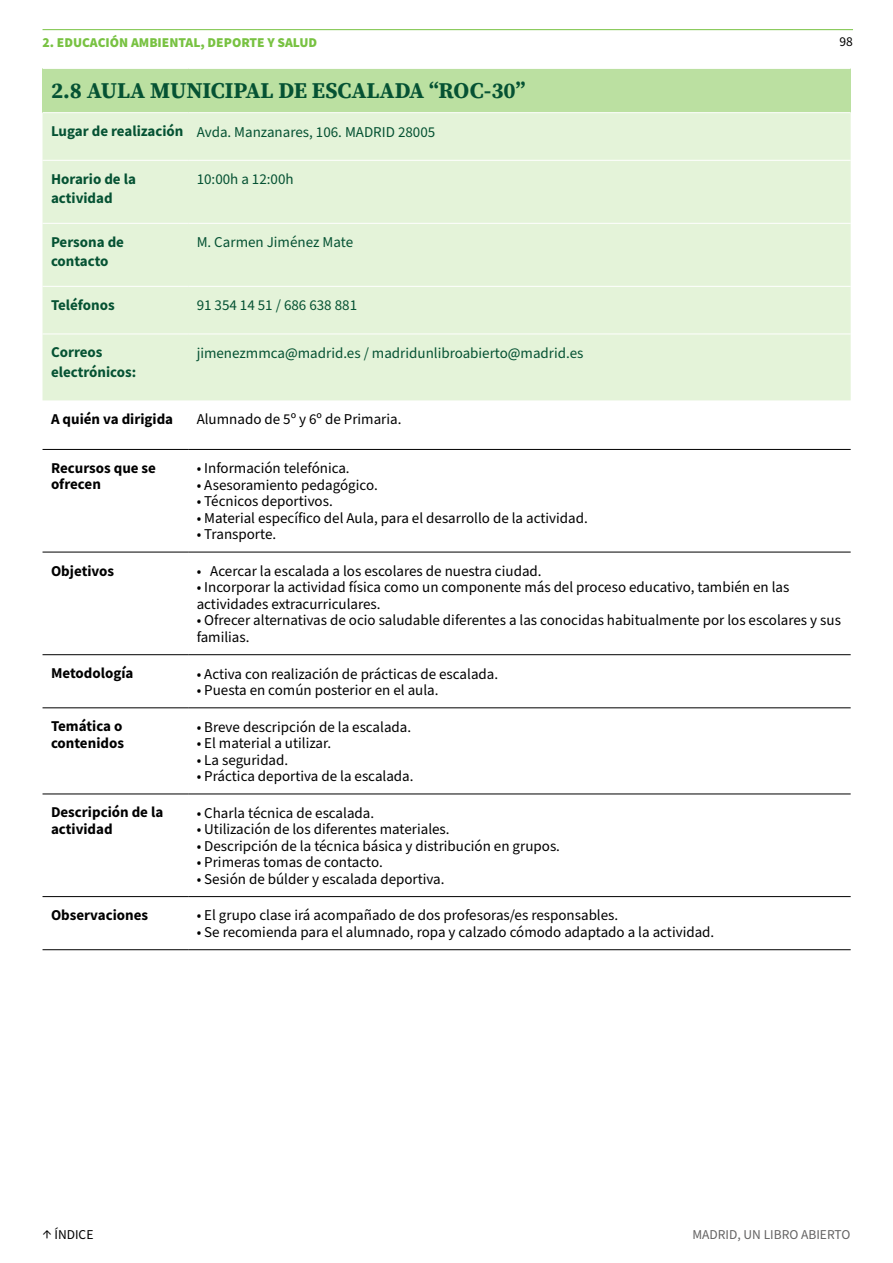
<style>
.page{position:relative;width:893px;height:1263px;background:#fff}
.page>*{position:absolute;margin:0;border:0;box-sizing:border-box;transform-origin:0 0}
.Titulo_Celda_Educacion_Amb{font:22.5px "Source Serif Variable";letter-spacing:-.005em;color:#055233}
.Normal_aumentado{font:15px/16.5px "Source Sans Pro";color:#000}
.Txt_celda_superior_Educacion{font:15px "Source Sans Pro";color:#055233}
.Normal_aumentado-2{font:700 15px/16.5px "Source Sans Pro";color:#000}
.Txt_celda_superior_Educacion-2{font:700 15px/19.5px "Source Sans Pro";color:#055233}
.t1{font:900 13.5px "Source Sans Pro";color:#78c242}
.t2{font:13.5px "Source Sans Pro";color:#646363}
.t3{font:13.5px "Source Sans Pro";color:#000}
.s1{font-size:15px}
</style>
<div class="page">
<hr style="left:43px;top:29px;width:810px;height:1px;background:#78c242">
<div style="left:43px;top:68px;width:808px;height:45px;background:#bbe0a1"></div>
<div style="left:43px;top:113px;width:808px;height:287px;background:#e4f3d9"></div>
<hr style="left:43px;top:160px;width:145px;height:1px;background:#fff">
<hr style="left:188px;top:160px;width:663px;height:1px;background:#fff">
<hr style="left:43px;top:223px;width:145px;height:1px;background:#fff">
<hr style="left:188px;top:223px;width:663px;height:1px;background:#fff">
<hr style="left:43px;top:286px;width:145px;height:1px;background:#fff">
<hr style="left:188px;top:286px;width:663px;height:1px;background:#fff">
<hr style="left:43px;top:334px;width:145px;height:1px;background:#fff">
<hr style="left:188px;top:334px;width:663px;height:1px;background:#fff">
<hr style="left:43px;top:449px;width:145px;height:1px;background:#000">
<hr style="left:188px;top:449px;width:663px;height:1px;background:#000">
<hr style="left:43px;top:552px;width:145px;height:1px;background:#000">
<hr style="left:188px;top:552px;width:663px;height:1px;background:#000">
<hr style="left:43px;top:654px;width:145px;height:1px;background:#000">
<hr style="left:188px;top:654px;width:663px;height:1px;background:#000">
<hr style="left:43px;top:707px;width:145px;height:1px;background:#000">
<hr style="left:188px;top:707px;width:663px;height:1px;background:#000">
<hr style="left:43px;top:793px;width:145px;height:1px;background:#000">
<hr style="left:188px;top:793px;width:663px;height:1px;background:#000">
<hr style="left:43px;top:896px;width:145px;height:1px;background:#000">
<hr style="left:188px;top:896px;width:663px;height:1px;background:#000">
<hr style="left:43px;top:949px;width:145px;height:1px;background:#000">
<hr style="left:188px;top:949px;width:663px;height:1px;background:#000">
<hr style="left:43px;top:68px;width:145px;height:1px;background:#fff">
<hr style="left:188px;top:68px;width:663px;height:1px;background:#fff">
<hr style="left:43px;top:112px;width:145px;height:1px;background:#fff">
<hr style="left:188px;top:112px;width:663px;height:1px;background:#fff">
<p class="t1" style="left:43px;top:33px;width:276px">2. EDUCACIÓN AMBIENTAL, DEPORTE Y SALUD</p>
<p class="t3" style="left:840px;top:32px;width:15px">98</p>
<p class="Titulo_Celda_Educacion_Amb" style="left:51px;top:76px;width:476px">2.8 AULA MUNICIPAL DE ESCALADA “ROC-30”</p>
<p class="Txt_celda_superior_Educacion-2" style="left:51px;top:121px;width:134px">Lugar de realización</p>
<p class="Txt_celda_superior_Educacion" style="left:197px;top:122px;width:240px">Avda. Manzanares, 106. MADRID 28005</p>
<p class="Txt_celda_superior_Educacion-2" style="left:51px;top:169px;width:86px">Horario de la actividad</p>
<p class="Txt_celda_superior_Educacion" style="left:197px;top:169px;width:99px">10:00h a 12:00h</p>
<p class="Txt_celda_superior_Educacion-2" style="left:51px;top:232px;width:75px">Persona de contacto</p>
<p class="Txt_celda_superior_Educacion" style="left:197px;top:232px;width:158px">M. Carmen Jiménez Mate</p>
<p class="Txt_celda_superior_Educacion-2" style="left:51px;top:295px;width:65px">Teléfonos</p>
<p class="Txt_celda_superior_Educacion" style="left:197px;top:295px;width:162px">91 354 14 51 / 686 638 881</p>
<p class="Txt_celda_superior_Educacion-2" style="left:51px;top:342px;width:87px">Correos electrónicos:</p>
<p class="Txt_celda_superior_Educacion" style="left:197px;top:343px;width:388px">jimenezmmca@madrid.es / madridunlibroabierto@madrid.es</p>
<p class="Normal_aumentado-2" style="left:51px;top:410px;width:124px">A quién va dirigida</p>
<p class="Normal_aumentado" style="left:197px;top:411px;width:206px">Alumnado de 5º y 6º de Primaria.</p>
<p class="Normal_aumentado-2" style="left:51px;top:459px;width:107px">Recursos que se ofrecen</p>
<p class="Normal_aumentado" style="left:197px;top:460px;width:155px">• Información telefónica.</p>
<p class="Normal_aumentado" style="left:197px;top:477px;width:183px">• Asesoramiento pedagógico.</p>
<p class="Normal_aumentado" style="left:197px;top:493px;width:138px">• Técnicos deportivos.</p>
<p class="Normal_aumentado" style="left:197px;top:510px;width:393px">• Material específico del Aula, para el desarrollo de la actividad.</p>
<p class="Normal_aumentado" style="left:197px;top:526px;width:81px">• Transporte.</p>
<p class="Normal_aumentado-2" style="left:51px;top:562px;width:65px">Objetivos</p>
<p class="Normal_aumentado" style="left:197px;top:563px;width:346px">• Acercar la escalada a los escolares de nuestra ciudad.</p>
<p class="Normal_aumentado" style="left:197px;top:580px;width:594px">• Incorporar la actividad física como un componente más del proceso educativo, también en las actividades extracurriculares.</p>
<p class="Normal_aumentado" style="left:197px;top:613px;width:646px">• Ofrecer alternativas de ocio saludable diferentes a las conocidas habitualmente por los escolares y sus familias.</p>
<p class="Normal_aumentado-2" style="left:51px;top:665px;width:84px">Metodología</p>
<p class="Normal_aumentado" style="left:197px;top:666px;width:303px">• Activa con realización de prácticas de escalada.</p>
<p class="Normal_aumentado" style="left:197px;top:682px;width:243px">• Puesta en común posterior en el aula.</p>
<p class="Normal_aumentado-2" style="left:51px;top:718px;width:74px">Temática o contenidos</p>
<p class="Normal_aumentado" style="left:197px;top:719px;width:216px">• Breve descripción de la escalada.</p>
<p class="Normal_aumentado" style="left:197px;top:735px;width:136px">• El material a utilizar.</p>
<p class="Normal_aumentado" style="left:197px;top:752px;width:93px">• La seguridad.</p>
<p class="Normal_aumentado" style="left:197px;top:768px;width:218px">• Práctica deportiva de la escalada.</p>
<p class="Normal_aumentado-2" style="left:51px;top:804px;width:114px">Descripción de la actividad</p>
<p class="Normal_aumentado" style="left:197px;top:805px;width:179px">• Charla técnica de escalada.</p>
<p class="Normal_aumentado" style="left:197px;top:821px;width:254px">• Utilización de los diferentes materiales.</p>
<p class="Normal_aumentado" style="left:197px;top:838px;width:365px">• Descripción de la técnica básica y distribución en grupos.</p>
<p class="Normal_aumentado" style="left:197px;top:854px;width:188px">• Primeras tomas de contacto.</p>
<p class="Normal_aumentado" style="left:197px;top:871px;width:249px">• Sesión de búlder y escalada deportiva.</p>
<p class="Normal_aumentado-2" style="left:51px;top:907px;width:99px">Observaciones</p>
<p class="Normal_aumentado" style="left:197px;top:908px;width:423px">• El grupo clase irá acompañado de dos profesoras/es responsables.</p>
<p class="Normal_aumentado" style="left:197px;top:924px;width:519px">• Se recomienda para el alumnado, ropa y calzado cómodo adaptado a la actividad.</p>
<p class="t3" style="left:43px;top:1226px;width:52px"><span class="s1">↑</span> ÍNDICE</p>
<p class="t2" style="left:692px;top:1226px;width:159px">MADRID, UN LIBRO ABIERTO</p>
</div>
